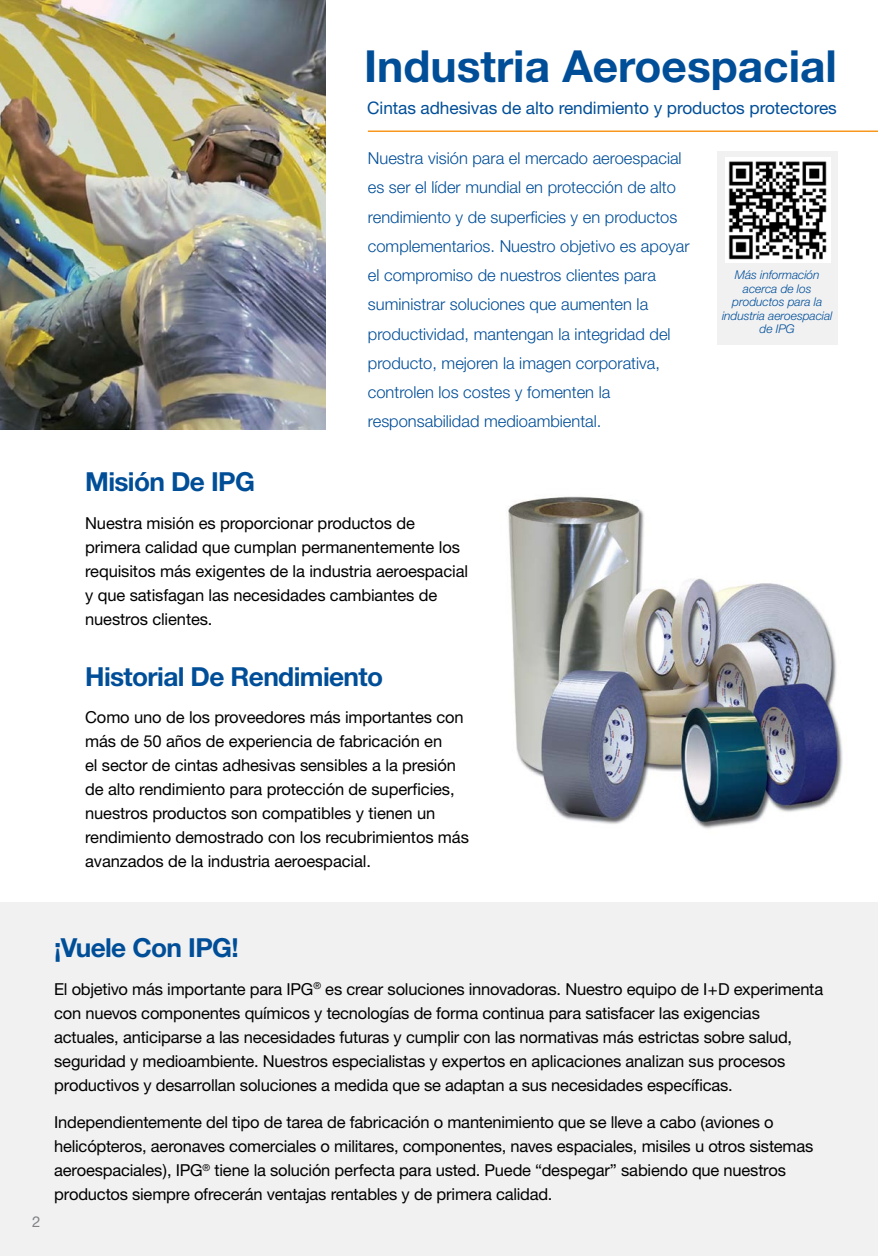
<style>
.page{position:relative;width:878px;height:1256px;background:#fff}
.page>*{position:absolute;margin:0;border:0;box-sizing:border-box;transform-origin:0 0}
.t1{font:700 44.25px "Helvetica Neue";color:#004e98}
.t2{font:700 26.25px "Helvetica Neue";letter-spacing:-.025em;color:#004e98}
.t3{font:17.25px "Helvetica Neue";letter-spacing:-.005em;color:#004e98}
.t4{font:16.5px/24px "Helvetica Neue";letter-spacing:-.01em;color:#000}
.t5{font:300 16.5px/29.2px "Helvetica Neue";color:#004e98}
.t6{font:15px "Helvetica Neue";color:#808285}
.t7{font:italic 300 12px/13.5px "Helvetica Neue";letter-spacing:-.005em;color:#004e98;text-align:center}
</style>
<div class="page">
<div style="left:0;top:903px;width:878px;height:353px;background:#f1f1f2"></div>
<div style="left:717px;top:151px;width:120px;height:193px;background:#f1f1f2"></div>
<hr style="left:368px;top:130px;width:509px;height:2px;background:#f8971d">
<img style="left:508px;top:496px;width:335px;height:333px">
<img style="left:0;top:0;width:325px;height:430px">
<img style="left:725px;top:157px;width:105px;height:105px">
<h1 class="t1" style="left:364px;top:39px;width:474px">Industria Aeroespacial</h1>
<p class="t3" style="left:367px;top:97px;width:471px">Cintas adhesivas de alto rendimiento y productos protectores</p>
<p class="t5" style="left:368px;top:143px;width:323px">Nuestra visión para el mercado aeroespacial es ser el líder mundial en protección de alto rendimiento y de superficies y en productos complementarios. Nuestro objetivo es apoyar el compromiso de nuestros clientes para suministrar soluciones que aumenten la productividad, mantengan la integridad del producto, mejoren la imagen corporativa, controlen los costes y fomenten la responsabilidad medioambiental.</p>
<h2 class="t2" style="left:85px;top:465px;width:171px">Misión De IPG</h2>
<p class="t4" style="left:85px;top:510px;width:384px">Nuestra misión es proporcionar productos de primera calidad que cumplan permanentemente los requisitos más exigentes de la industria aeroespacial y que satisfagan las necesidades cambiantes de nuestros clientes.</p>
<h2 class="t2" style="left:85px;top:660px;width:299px">Historial De Rendimiento</h2>
<p class="t4" style="left:85px;top:705px;width:385px">Como uno de los proveedores más importantes con más de 50 años de experiencia de fabricación en<br>el sector de cintas adhesivas sensibles a la presión de alto rendimiento para protección de superficies, nuestros productos son compatibles y tienen un rendimiento demostrado con los recubrimientos más avanzados de la industria aeroespacial.</p>
<p class="t7" style="left:722px;top:268px;width:112px">Más información acerca de los productos para la industria aeroespacial de IPG</p>
<p class="t6" style="left:32px;top:1213px;width:10px">2</p>
<h2 class="t2" style="left:54px;top:931px;width:186px">¡Vuele Con IPG!</h2>
<p class="t4" style="left:54px;top:976px;width:770px">El objetivo más importante para IPG<sup>®</sup> es crear soluciones innovadoras. Nuestro equipo de I+D experimenta con nuevos componentes químicos y tecnologías de forma continua para satisfacer las exigencias actuales, anticiparse a las necesidades futuras y cumplir con las normativas más estrictas sobre salud, seguridad y medioambiente. Nuestros especialistas y expertos en aplicaciones analizan sus procesos productivos y desarrollan soluciones a medida que se adaptan a sus necesidades específicas.</p>
<p class="t4" style="left:54px;top:1110px;width:760px">Independientemente del tipo de tarea de fabricación o mantenimiento que se lleve a cabo (aviones o helicópteros, aeronaves comerciales o militares, componentes, naves espaciales, misiles u otros sistemas aeroespaciales), IPG<sup>®</sup> tiene la solución perfecta para usted. Puede “despegar” sabiendo que nuestros productos siempre ofrecerán ventajas rentables y de primera calidad.</p>
</div>
